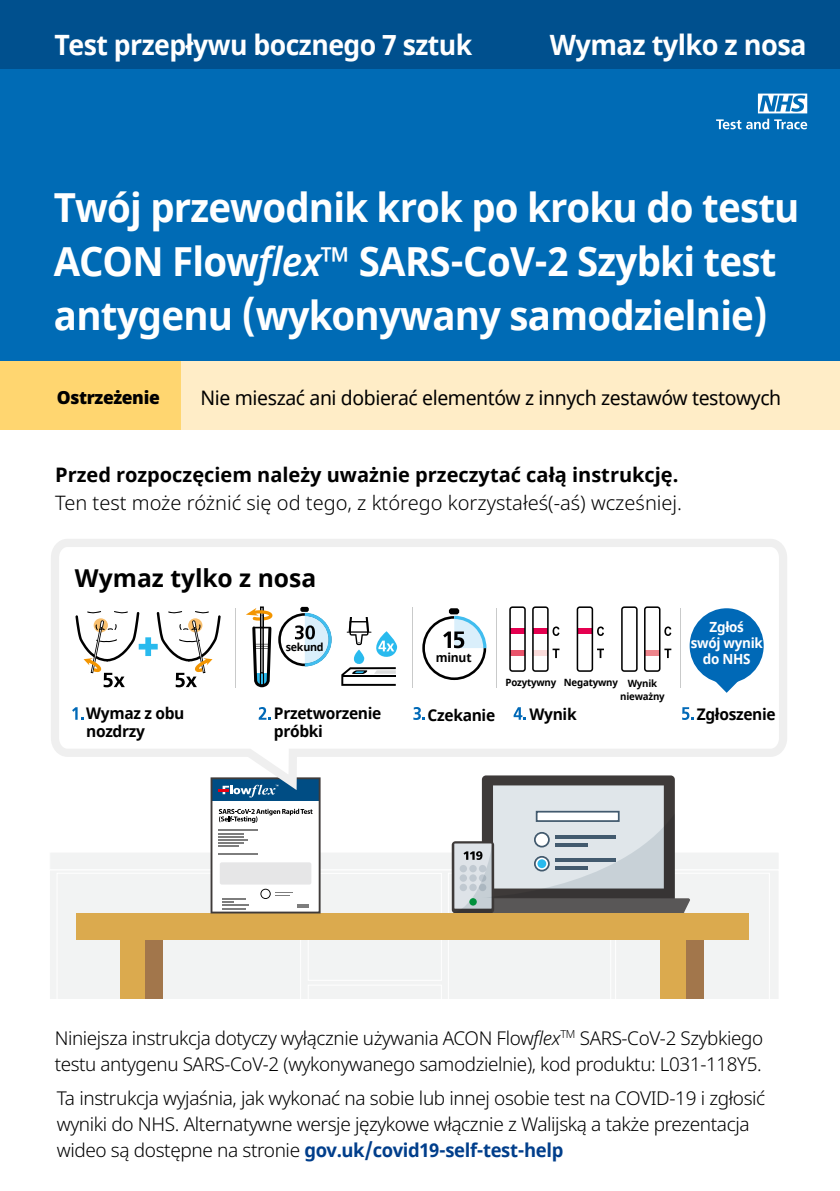
<style>
.page{position:relative;width:840px;height:1191px;background:#fff}
.page>*{position:absolute;margin:0;border:0;box-sizing:border-box;transform-origin:0 0}
.H1_Headline_cover_re{font:700 40px/54px "Noto Sans";letter-spacing:-.02em;color:#fff;scale:.96 1}
.H3_IFU_Section_head{font:700 28px "Noto Sans";letter-spacing:-.02em;color:#fff;scale:.95 1}
.H3_IFU_Section_head-2{font:700 28px "Noto Sans";letter-spacing:-.02em;color:#fff}
.P_01_IFU_Body_Text_L{font:700 24.6px "Noto Sans";color:#000}
.P_01_IFU_Body_Text_L-2{font:300 20px/28px "Noto Sans";color:#000}
.P_01_IFU_Body_Text_L-3{font:20px "Noto Sans";letter-spacing:-.02em;color:#000}
.P_02_IFU_BOX_Text-_U{font:300 19px/26px "Noto Sans";letter-spacing:-.02em;color:#000}
.P_04_IFU_Box_Warning{font:900 18px "Noto Sans";letter-spacing:-.02em;color:#000}
.P_01_IFU_Body_Text_L-4{font:700 16px/18px "Noto Sans";letter-spacing:-.02em;color:#000}
.t1{font:700 14px/16px "Noto Sans";letter-spacing:-.02em;color:#fff;text-align:center;scale:.96 1}
.P_01_IFU_Body_Text_L-5{font:700 12.4px "Noto Sans";letter-spacing:-.02em;color:#000}
.P_01_IFU_Body_Text_L-6{font:700 11px "Noto Sans";letter-spacing:-.02em;color:#000}
.P_01_IFU_Body_Text_L-7{font:700 10px/13.2px "Noto Sans";letter-spacing:-.02em;color:#000;text-align:center}
.s1{font-weight:600;font-style:italic}
.s2{font-weight:700}
.s3{font-style:italic}
.s4{font-weight:700;color:#003e8b}
</style>
<div class="page">
<div style="left:50px;top:852px;width:728px;height:18px;background:#f2f3f3"></div>
<svg style="left:50px;top:871px;width:728px;height:127px"></svg>
<svg style="left:448px;top:798px;width:321px;height:200px"></svg>
<div style="left:685px;top:939px;width:18px;height:59px;background:#a2764b"></div>
<div style="left:660px;top:930px;width:25px;height:68px;background:#dbaa4e"></div>
<div style="left:76px;top:913px;width:672px;height:26px;background:#dbaa4e"></div>
<svg style="left:57px;top:798px;width:384px;height:200px"></svg>
<div style="left:0;top:0;width:839px;height:380px;background:#006bb5"></div>
<div style="left:0;top:0;width:839px;height:68px;background:#00508e"></div>
<div style="left:55px;top:361px;width:784px;height:68px;background:#ffedc7"></div>
<div style="left:0;top:361px;width:180px;height:68px;background:#ffd670"></div>
<svg style="left:51px;top:539px;width:736px;height:259px"></svg>
<svg style="left:422px;top:608px;width:64px;height:72px"></svg>
<svg style="left:246px;top:606px;width:26px;height:81px"></svg>
<hr style="left:235px;top:608px;width:1px;height:79px;background:#c9caca">
<hr style="left:412px;top:607px;width:1px;height:80px;background:#c9caca">
<hr style="left:496px;top:608px;width:1px;height:79px;background:#c9caca">
<hr style="left:680px;top:608px;width:1px;height:79px;background:#c9caca">
<svg style="left:75px;top:611px;width:145px;height:76px"></svg>
<svg style="left:513px;top:707px;width:12px;height:12px"></svg>
<svg style="left:413px;top:707px;width:12px;height:13px"></svg>
<svg style="left:72px;top:707px;width:11px;height:12px"></svg>
<svg style="left:258px;top:707px;width:12px;height:12px"></svg>
<svg style="left:681px;top:707px;width:12px;height:13px"></svg>
<div style="left:689px;top:608px;width:74px;height:75px;background:#0069b7;border-radius:50%"></div>
<svg style="left:715px;top:681px;width:22px;height:12px"></svg>
<svg style="left:341px;top:617px;width:56px;height:69px"></svg>
<svg style="left:576px;top:606px;width:27px;height:66px"></svg>
<svg style="left:620px;top:606px;width:17px;height:66px"></svg>
<svg style="left:643px;top:606px;width:28px;height:66px"></svg>
<svg style="left:509px;top:606px;width:16px;height:66px"></svg>
<svg style="left:532px;top:606px;width:27px;height:66px"></svg>
<svg style="left:278px;top:607px;width:53px;height:59px"></svg>
<svg style="left:757px;top:94px;width:49px;height:19px"></svg>
<svg style="left:716px;top:119px;width:90px;height:10px"></svg>
<h3 class="H3_IFU_Section_head" style="left:54px;top:25px;width:441px">Test przepływu bocznego 7 sztuk</h3>
<h3 class="H3_IFU_Section_head-2" style="left:549px;top:25px;width:258px">Wymaz tylko z nosa</h3>
<p class="H1_Headline_cover_re" style="left:54px;top:181px;width:777px">Twój przewodnik krok po kroku do testu<br>ACON Flow<span class="s1">flex</span>™ SARS-CoV-2 Szybki test antygenu (wykonywany samodzielnie)</p>
<p class="P_04_IFU_Box_Warning" style="left:57px;top:387px;width:104px">Ostrzeżenie</p>
<p class="P_01_IFU_Body_Text_L-3" style="left:200px;top:384px;width:582px">Nie mieszać ani dobierać elementów z innych zestawów testowych</p>
<p class="P_01_IFU_Body_Text_L-2" style="left:55px;top:461px;width:628px"><span class="s2">Przed rozpoczęciem należy uważnie przeczytać całą instrukcję.<br></span>Ten test może różnić się od tego, z którego korzystałeś(-aś) wcześniej.</p>
<p class="P_01_IFU_Body_Text_L" style="left:75px;top:560px;width:243px">Wymaz tylko z nosa</p>
<p class="P_01_IFU_Body_Text_L-6" style="left:285px;top:639px;width:39px">sekund</p>
<p class="P_01_IFU_Body_Text_L-5" style="left:435px;top:648px;width:37px">minut</p>
<p class="P_01_IFU_Body_Text_L-7" style="left:505px;top:676px;width:52px">Pozytywny</p>
<p class="P_01_IFU_Body_Text_L-7" style="left:563px;top:676px;width:55px">Negatywny</p>
<p class="P_01_IFU_Body_Text_L-7" style="left:620px;top:677px;width:46px">Wynik nieważny</p>
<p class="P_01_IFU_Body_Text_L-4" style="left:86px;top:704px;width:100px">Wymaz z obu nozdrzy</p>
<p class="P_01_IFU_Body_Text_L-4" style="left:274px;top:704px;width:109px">Przetworzenie próbki</p>
<p class="P_01_IFU_Body_Text_L-4" style="left:427px;top:706px;width:69px">Czekanie</p>
<p class="P_01_IFU_Body_Text_L-4" style="left:529px;top:705px;width:49px">Wynik</p>
<p class="t1" style="left:690px;top:619px;width:77px">Zgłoś<br>swój wynik do NHS</p>
<p class="P_01_IFU_Body_Text_L-4" style="left:696px;top:705px;width:80px">Zgłoszenie</p>
<p class="P_02_IFU_BOX_Text-_U" style="left:55px;top:1025px;width:709px">Niniejsza instrukcja dotyczy wyłącznie używania ACON Flow<span class="s3">flex</span><sup>TM</sup> SARS-CoV-2 Szybkiego testu antygenu SARS-CoV-2 (wykonywanego samodzielnie), kod produktu: L031-118Y5.</p>
<p class="P_02_IFU_BOX_Text-_U" style="left:57px;top:1085px;width:709px">Ta instrukcja wyjaśnia, jak wykonać na sobie lub innej osobie test na COVID-19 i zgłosić wyniki do NHS. Alternatywne wersje językowe włącznie z Walijską a także prezentacja wideo są dostępne na stronie <span class="s4">gov.uk/covid19-self-test-help</span></p>
</div>
